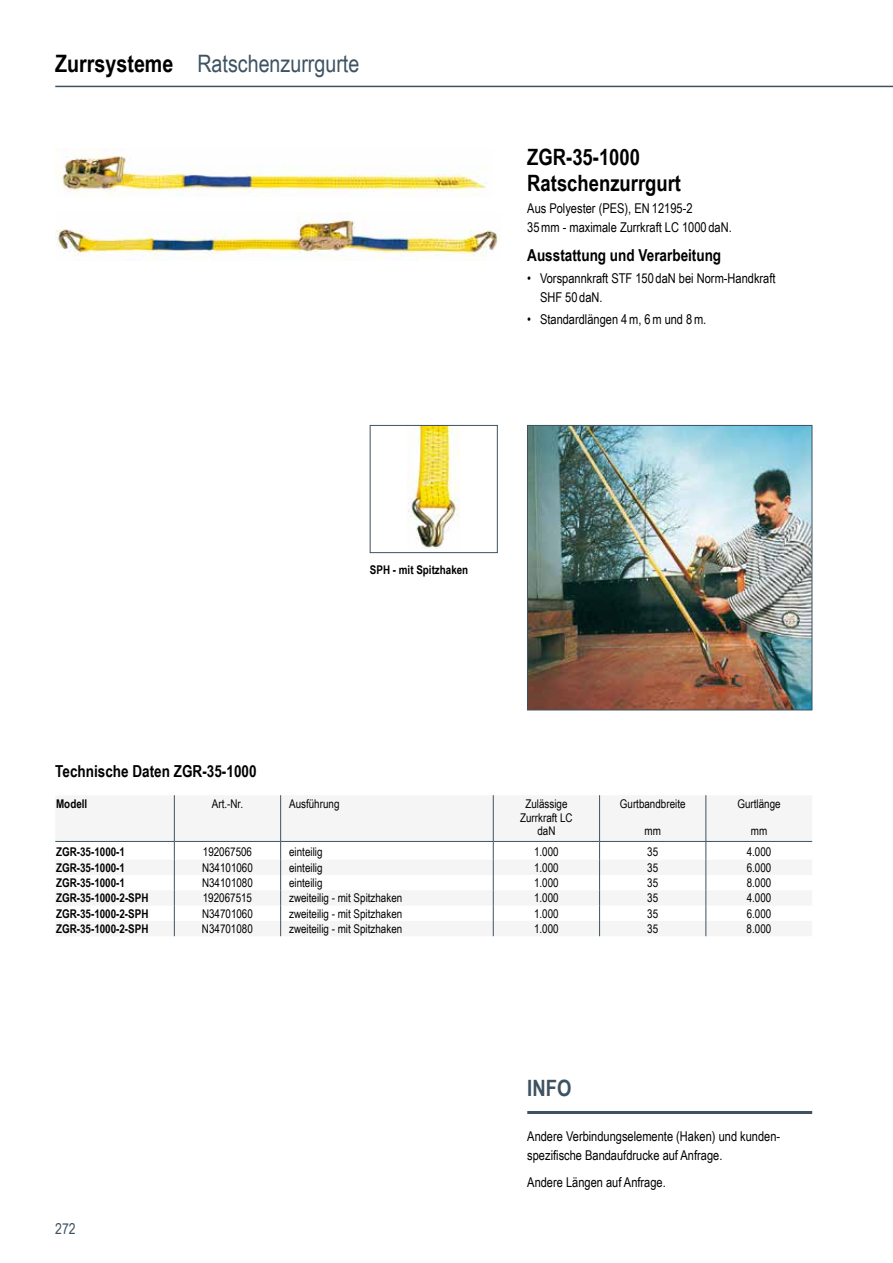
<style>
.page{position:relative;width:893px;height:1263px;background:#fff}
.page>*{position:absolute;margin:0;border:0;box-sizing:border-box;transform-origin:0 0}
.t1{font:24px "Arial Narrow";color:#3e5261}
.t2{font:700 22.5px/26.1px "Arial Narrow";color:#000}
.t3{font:700 22.5px "Arial Narrow";color:#3e5261}
.t4{font:700 16.5px "Arial Narrow";color:#000}
.t5{font:15px "Arial Narrow";color:#3e5261}
.t6{font:13.5px/18.6px "Arial Narrow";color:#000}
.t7{font:12px/13.5px "Arial Narrow";color:#000;text-align:center}
.t8{font:700 12px "Arial Narrow";color:#000}
.s1{font-weight:700;color:#000}
</style>
<div class="page">
<img style="left:527px;top:425px;width:285px;height:285px">
<img style="left:55px;top:213px;width:445px;height:47px">
<img style="left:55px;top:149px;width:432px;height:47px">
<svg style="left:370px;top:425px;width:128px;height:128px"></svg>
<hr style="left:55px;top:86px;width:838px;height:1px;background:#3e5261">
<svg style="left:55px;top:795px;width:757px;height:141px"></svg>
<hr style="left:527px;top:1111px;width:285px;height:3px;background:#3e5261">
<h1 class="t1" style="left:55px;top:46px;width:306px"><span class="s1">Zurrsysteme</span> Ratschenzurrgurte</h1>
<h2 class="t2" style="left:527px;top:143px;width:155px">ZGR-35-1000<br>Ratschenzurrgurt</h2>
<p class="t6" style="left:527px;top:198px;width:206px">Aus Polyester (PES), EN 12195-2<br>35mm - maximale Zurrkraft LC 1000 daN.</p>
<h3 class="t4" style="left:527px;top:243px;width:195px">Ausstattung und Verarbeitung</h3>
<p class="t6" style="left:540px;top:269px;width:237px;text-indent:-13px">• Vorspannkraft STF 150 daN bei Norm-Handkraft<br>SHF 50 daN.</p>
<p class="t6" style="left:527px;top:309px;width:181px">• Standardlängen 4m, 6m und 8m.</p>
<p class="t8" style="left:370px;top:561px;width:100px">SPH - mit Spitzhaken</p>
<h3 class="t4" style="left:55px;top:759px;width:203px">Technische Daten ZGR-35-1000</h3>
<p class="t8" style="left:56px;top:795px;width:33px">Modell</p>
<p class="t7" style="left:212px;top:797px;width:33px">Art.-Nr.</p>
<p class="t7" style="left:289px;top:797px;width:52px">Ausführung</p>
<p class="t7" style="left:520px;top:797px;width:54px">Zulässige<br>Zurrkraft LC daN</p>
<p class="t7" style="left:620px;top:797px;width:67px">Gurtbandbreite</p>
<p class="t7" style="left:644px;top:824px;width:18px">mm</p>
<p class="t7" style="left:737px;top:797px;width:45px">Gurtlänge</p>
<p class="t7" style="left:751px;top:824px;width:18px">mm</p>
<p class="t8" style="left:56px;top:843px;width:70px">ZGR-35-1000-1</p>
<p class="t7" style="left:203px;top:845px;width:51px">192067506</p>
<p class="t7" style="left:289px;top:845px;width:35px">einteilig</p>
<p class="t7" style="left:534px;top:845px;width:26px">1.000</p>
<p class="t7" style="left:647px;top:845px;width:12px">35</p>
<p class="t7" style="left:747px;top:845px;width:26px">4.000</p>
<p class="t8" style="left:56px;top:858px;width:70px">ZGR-35-1000-1</p>
<p class="t7" style="left:202px;top:860px;width:52px">N34101060</p>
<p class="t7" style="left:289px;top:860px;width:35px">einteilig</p>
<p class="t7" style="left:534px;top:860px;width:26px">1.000</p>
<p class="t7" style="left:647px;top:860px;width:12px">35</p>
<p class="t7" style="left:747px;top:860px;width:26px">6.000</p>
<p class="t8" style="left:56px;top:874px;width:70px">ZGR-35-1000-1</p>
<p class="t7" style="left:202px;top:875px;width:52px">N34101080</p>
<p class="t7" style="left:289px;top:875px;width:35px">einteilig</p>
<p class="t7" style="left:534px;top:875px;width:26px">1.000</p>
<p class="t7" style="left:647px;top:875px;width:12px">35</p>
<p class="t7" style="left:747px;top:875px;width:26px">8.000</p>
<p class="t8" style="left:56px;top:889px;width:94px">ZGR-35-1000-2-SPH</p>
<p class="t7" style="left:203px;top:891px;width:51px">192067515</p>
<p class="t7" style="left:289px;top:891px;width:115px">zweiteilig - mit Spitzhaken</p>
<p class="t7" style="left:534px;top:891px;width:26px">1.000</p>
<p class="t7" style="left:647px;top:891px;width:12px">35</p>
<p class="t7" style="left:747px;top:891px;width:26px">4.000</p>
<p class="t8" style="left:56px;top:904px;width:94px">ZGR-35-1000-2-SPH</p>
<p class="t7" style="left:202px;top:906px;width:52px">N34701060</p>
<p class="t7" style="left:289px;top:906px;width:115px">zweiteilig - mit Spitzhaken</p>
<p class="t7" style="left:534px;top:906px;width:26px">1.000</p>
<p class="t7" style="left:647px;top:906px;width:12px">35</p>
<p class="t7" style="left:747px;top:906px;width:26px">6.000</p>
<p class="t8" style="left:56px;top:919px;width:94px">ZGR-35-1000-2-SPH</p>
<p class="t7" style="left:202px;top:921px;width:52px">N34701080</p>
<p class="t7" style="left:289px;top:921px;width:115px">zweiteilig - mit Spitzhaken</p>
<p class="t7" style="left:534px;top:921px;width:26px">1.000</p>
<p class="t7" style="left:647px;top:921px;width:12px">35</p>
<p class="t7" style="left:747px;top:921px;width:26px">8.000</p>
<p class="t5" style="left:55px;top:1218px;width:22px">272</p>
<h2 class="t3" style="left:527px;top:1071px;width:46px">INFO</h2>
<p class="t6" style="left:527px;top:1126px;width:254px">Andere Verbindungselemente (Haken) und kunden&shy;spezifische Bandaufdrucke auf Anfrage.</p>
<p class="t6" style="left:527px;top:1172px;width:140px">Andere Längen auf Anfrage.</p>
</div>
